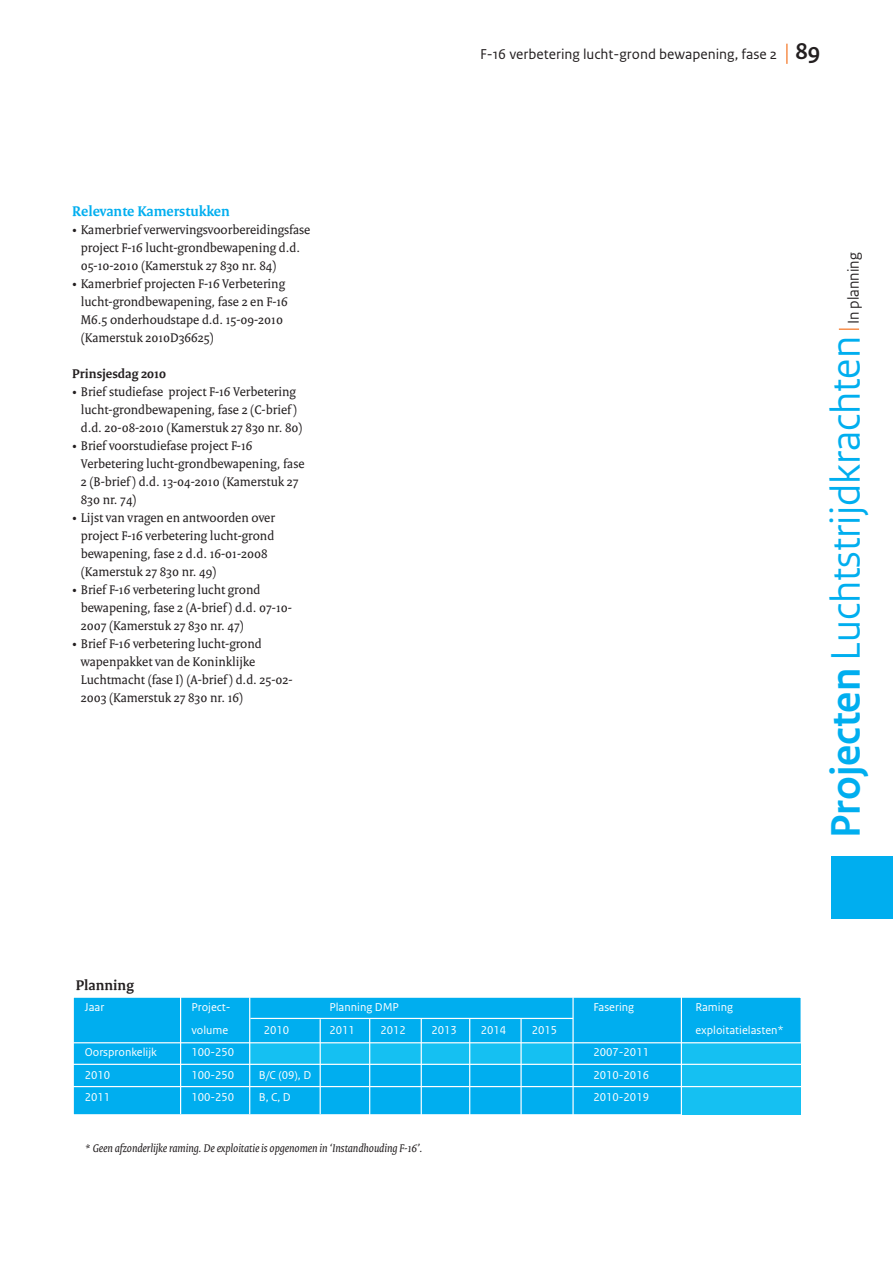
<style>
.page{position:relative;width:893px;height:1263px;background:#fff}
.page>*{position:absolute;margin:0;border:0;box-sizing:border-box;transform-origin:0 0}
._03_RO_Kop{font:43.5px "Rijksoverheid Sans Heading";color:#00aeef}
._03_RO_Kop-2{font:700 24px "Rijksoverheid Sans Heading";color:#231f20}
._03_Alinea_kopje_sti{font:16.5px "Rijksoverheid Sans Heading";color:#231f20}
._03_RO_Kop-3{font:15px "Rijksoverheid Sans Text";color:#231f20}
.MPO_Basis_tekst{font:700 15px "Rijksoverheid Serif";color:#00aeef}
.MPO_Projectnaam{font:700 15px "Rijksoverheid Serif";color:#231f20}
.MPO_Basis_tekst-2{font:13.5px/18px "Rijksoverheid Serif";color:#231f20}
.MPO_Basis_tekst-3{font:700 13.5px "Rijksoverheid Serif";color:#231f20}
.MPO_30_RO_Tabel_Kop{font:12px "Rijksoverheid Sans Text";color:#fff}
.MPO_Basis_tekst-4{font:italic 12px "Rijksoverheid Serif";color:#231f20}
.s1{font-weight:700}
</style>
<div class="page">
<div style="left:72px;top:996px;width:730px;height:120px;background:#00aeef;border:2px solid #fff"></div>
<div style="left:250px;top:1043px;width:323px;height:21px;background:#15c0f2"></div>
<div style="left:682px;top:1042px;width:119px;height:72px;background:#15c0f2"></div>
<hr style="left:180px;top:997px;width:1px;height:117px;background:#fff">
<hr style="left:249px;top:997px;width:1px;height:117px;background:#fff">
<hr style="left:320px;top:1019px;width:1px;height:95px;background:#fff">
<hr style="left:369px;top:1019px;width:1px;height:96px;background:#fff">
<hr style="left:421px;top:1018px;width:1px;height:97px;background:#fff">
<hr style="left:469px;top:1019px;width:1px;height:97px;background:#fff">
<hr style="left:520px;top:1019px;width:2px;height:96px;background:#fff">
<hr style="left:572px;top:997px;width:2px;height:118px;background:#fff">
<hr style="left:73px;top:1042px;width:731px;height:1px;background:#fff">
<hr style="left:70px;top:1064px;width:734px;height:1px;background:#fff">
<hr style="left:66px;top:1086px;width:736px;height:1px;background:#fff">
<hr style="left:250px;top:1018px;width:323px;height:1px;background:#fff">
<hr style="left:681px;top:993px;width:1px;height:122px;background:#fff">
<div style="left:831px;top:856px;width:62px;height:62px;background:#00aeef"></div>
<svg style="left:839px;top:329px;width:20px;height:1px"></svg>
<svg style="left:786px;top:44px;width:1px;height:20px"></svg>
<p class="MPO_Basis_tekst" style="left:72px;top:202px;width:159px">Relevante Kamerstukken</p>
<p class="MPO_Basis_tekst-2" style="left:81px;top:221px;width:231px;text-indent:-9px">• Kamerbrief verwervingsvoorbereidingsfase project F-16 lucht-grondbewapening d.d.<br>05-10-2010 (Kamerstuk 27 830 nr. 84)</p>
<p class="MPO_Basis_tekst-2" style="left:81px;top:275px;width:209px;text-indent:-9px">• Kamerbrief projecten F-16 Verbetering lucht-grondbewapening, fase 2 en F-16<br>M6.5 onderhoudstape d.d. 15-09-2010 (Kamerstuk 2010D36625)</p>
<p class="MPO_Basis_tekst-3" style="left:72px;top:365px;width:95px">Prinsjesdag 2010</p>
<p class="MPO_Basis_tekst-2" style="left:81px;top:383px;width:223px;text-indent:-9px">• Brief studiefase project F-16 Verbetering lucht-grondbewapening, fase 2 (C-brief ) d.d. 20-08-2010 (Kamerstuk 27 830 nr. 80)</p>
<p class="MPO_Basis_tekst-2" style="left:81px;top:437px;width:225px;text-indent:-9px">• Brief voorstudiefase project F-16<br>Verbetering lucht-grondbewapening, fase 2 (B-brief ) d.d. 13-04-2010 (Kamerstuk 27<br>830 nr. 74)</p>
<p class="MPO_Basis_tekst-2" style="left:81px;top:509px;width:196px;text-indent:-9px">• Lijst van vragen en antwoorden over project F-16 verbetering lucht-grond bewapening, fase 2 d.d. 16-01-2008 (Kamerstuk 27 830 nr. 49)</p>
<p class="MPO_Basis_tekst-2" style="left:81px;top:581px;width:213px;text-indent:-9px">• Brief F-16 verbetering lucht grond bewapening, fase 2 (A-brief ) d.d. 07-10-<br>2007 (Kamerstuk 27 830 nr. 47)</p>
<p class="MPO_Basis_tekst-2" style="left:81px;top:635px;width:213px;text-indent:-9px">• Brief F-16 verbetering lucht-grond wapenpakket van de Koninklijke Luchtmacht (fase I) (A-brief ) d.d. 25-02- 2003 (Kamerstuk 27 830 nr. 16)</p>
<p class="_03_RO_Kop-3" style="left:480px;top:46px;width:298px">F-16 verbetering lucht-grond bewapening, fase 2</p>
<p class="_03_RO_Kop-2" style="left:796px;top:37px;width:26px">89</p>
<p class="_03_Alinea_kopje_sti" style="left:844px;top:324px;width:73px;rotate:-90deg">In planning</p>
<p class="_03_RO_Kop" style="left:820px;top:838px;width:503px;rotate:-90deg"><span class="s1">Projecten</span> Luchtstrijdkrachten</p>
<p class="MPO_Projectnaam" style="left:76px;top:976px;width:60px">Planning</p>
<p class="MPO_30_RO_Tabel_Kop" style="left:85px;top:1000px;width:21px">Jaar</p>
<p class="MPO_30_RO_Tabel_Kop" style="left:191px;top:1000px;width:41px">Project-</p>
<p class="MPO_30_RO_Tabel_Kop" style="left:329px;top:1000px;width:71px">Planning DMP</p>
<p class="MPO_30_RO_Tabel_Kop" style="left:593px;top:1000px;width:42px">Fasering</p>
<p class="MPO_30_RO_Tabel_Kop" style="left:695px;top:1000px;width:39px">Raming</p>
<p class="MPO_30_RO_Tabel_Kop" style="left:191px;top:1023px;width:38px">volume</p>
<p class="MPO_30_RO_Tabel_Kop" style="left:264px;top:1023px;width:27px">2010</p>
<p class="MPO_30_RO_Tabel_Kop" style="left:329px;top:1023px;width:27px">2011</p>
<p class="MPO_30_RO_Tabel_Kop" style="left:380px;top:1023px;width:27px">2012</p>
<p class="MPO_30_RO_Tabel_Kop" style="left:431px;top:1023px;width:27px">2013</p>
<p class="MPO_30_RO_Tabel_Kop" style="left:481px;top:1023px;width:27px">2014</p>
<p class="MPO_30_RO_Tabel_Kop" style="left:532px;top:1023px;width:27px">2015</p>
<p class="MPO_30_RO_Tabel_Kop" style="left:695px;top:1023px;width:90px">exploitatielasten*</p>
<p class="MPO_30_RO_Tabel_Kop" style="left:85px;top:1045px;width:74px">Oorspronkelijk</p>
<p class="MPO_30_RO_Tabel_Kop" style="left:191px;top:1045px;width:44px">100-250</p>
<p class="MPO_30_RO_Tabel_Kop" style="left:593px;top:1045px;width:57px">2007-2011</p>
<p class="MPO_30_RO_Tabel_Kop" style="left:85px;top:1068px;width:27px">2010</p>
<p class="MPO_30_RO_Tabel_Kop" style="left:191px;top:1068px;width:44px">100-250</p>
<p class="MPO_30_RO_Tabel_Kop" style="left:259px;top:1068px;width:54px">B/C (09), D</p>
<p class="MPO_30_RO_Tabel_Kop" style="left:593px;top:1068px;width:57px">2010-2016</p>
<p class="MPO_30_RO_Tabel_Kop" style="left:85px;top:1090px;width:27px">2011</p>
<p class="MPO_30_RO_Tabel_Kop" style="left:191px;top:1090px;width:44px">100-250</p>
<p class="MPO_30_RO_Tabel_Kop" style="left:259px;top:1090px;width:33px">B, C, D</p>
<p class="MPO_30_RO_Tabel_Kop" style="left:593px;top:1090px;width:57px">2010-2019</p>
<p class="MPO_Basis_tekst-4" style="left:85px;top:1141px;width:339px">* Geen afzonderlijke raming. De exploitatie is opgenomen in ‘Instandhouding F-16’.</p>
</div>
